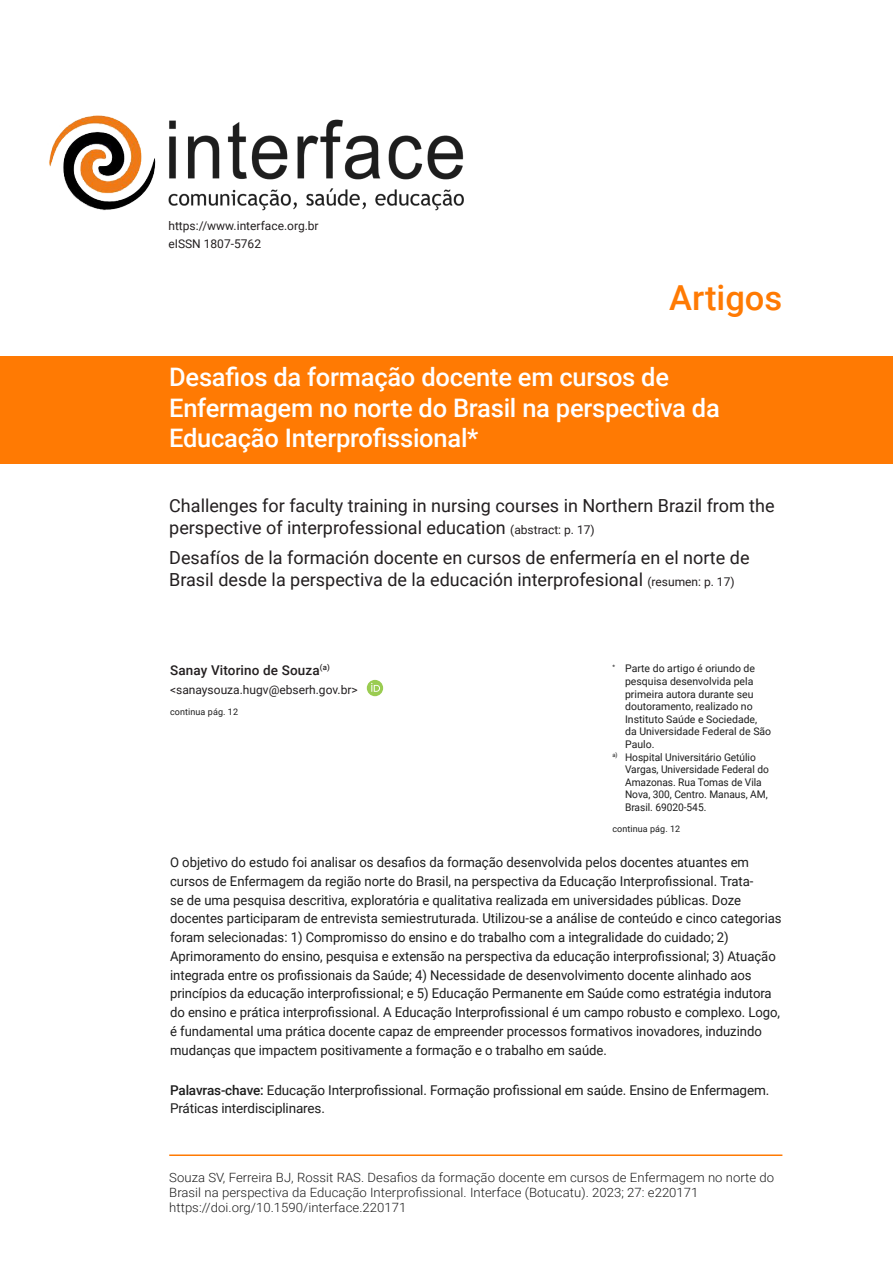
<style>
.page{position:relative;width:893px;height:1263px;background:#fff}
.page>*{position:absolute;margin:0;border:0;box-sizing:border-box;transform-origin:0 0}
.t1{font:500 34.5px "Roboto";color:#ff7a03}
.t2{font:500 25.5px/30.6px "Roboto";letter-spacing:-.01em;color:#fff}
.t3{font:18px/21.6px "Roboto";color:#231f20}
.t4{font:13.5px/18.8px "Roboto";letter-spacing:-.005em;color:#1d1d1d}
.t5{font:500 13.5px "Roboto";letter-spacing:.01em;color:#231f20}
.t6{font:300 12.75px/15.3px "Roboto";letter-spacing:.005em;color:#1d1d1d}
.t7{font:12px/18px "Roboto";color:#231f20}
.t8{font:10.5px "Roboto";color:#1d1d1d}
.t9{font:9px "Roboto";letter-spacing:.01em;color:#1d1d1d}
.s1{font-size:12px}
.s2{font-weight:500}
</style>
<div class="page">
<div style="left:0;top:356px;width:893px;height:108px;background:#ff7a03"></div>
<img style="left:168px;top:119px;width:296px;height:91px">
<img style="left:49px;top:116px;width:107px;height:94px">
<hr style="left:169px;top:1154px;width:613px;height:2px;background:#ff7a03">
<div style="left:367px;top:680px;width:16px;height:16px;background:#9acc51;border-radius:50%"></div>
<svg style="left:371px;top:683px;width:9px;height:9px"></svg>
<p class="t7" style="left:168px;top:216px;width:152px">https://www.interface.org.br eISSN 1807-5762</p>
<h1 class="t1" style="left:669px;top:273px;width:115px">Artigos</h1>
<h2 class="t2" style="left:169px;top:361px;width:552px">Desafios da formação docente em cursos de<br>Enfermagem no norte do Brasil na perspectiva da<br>Educação Interprofissional*</h2>
<h3 class="t3" style="left:169px;top:494px;width:607px">Challenges for faculty training in nursing courses in Northern Brazil from the perspective of interprofessional education <span class="s1">(abstract: p. 17)</span></h3>
<h3 class="t3" style="left:169px;top:546px;width:582px">Desafíos de la formación docente en cursos de enfermería en el norte de<br>Brasil desde la perspectiva de la educación interprofesional <span class="s1">(resumen: p. 17)</span></h3>
<p class="t5" style="left:170px;top:660px;width:161px">Sanay Vitorino de Souza<sup>(a)</sup></p>
<p class="t7" style="left:170px;top:680px;width:189px">&lt;sanaysouza.hugv@ebserh.gov.br&gt;</p>
<p class="t9" style="left:170px;top:705px;width:70px">continua pág. 12</p>
<p class="t8" style="left:612px;top:661px;width:144px"><sup>*</sup> Parte do artigo é oriundo de</p>
<p class="t8" style="left:625px;top:674px;width:130px">pesquisa desenvolvida pela</p>
<p class="t8" style="left:625px;top:686px;width:130px">primeira autora durante seu</p>
<p class="t8" style="left:625px;top:699px;width:129px">doutoramento, realizado no</p>
<p class="t8" style="left:625px;top:712px;width:134px">Instituto Saúde e Sociedade,</p>
<p class="t8" style="left:625px;top:724px;width:148px">da Universidade Federal de São</p>
<p class="t8" style="left:625px;top:737px;width:31px">Paulo.</p>
<p class="t8" style="left:612px;top:749px;width:145px"><sup>a)</sup> Hospital Universitário Getúlio</p>
<p class="t8" style="left:625px;top:762px;width:145px">Vargas, Universidade Federal do</p>
<p class="t8" style="left:625px;top:775px;width:138px">Amazonas. Rua Tomas de Vila</p>
<p class="t8" style="left:625px;top:787px;width:144px">Nova, 300, Centro. Manaus, AM,</p>
<p class="t8" style="left:625px;top:800px;width:83px">Brasil. 69020-545.</p>
<p class="t9" style="left:612px;top:822px;width:70px">continua pág. 12</p>
<p class="t4" style="left:170px;top:852px;width:613px">O objetivo do estudo foi analisar os desafios da formação desenvolvida pelos docentes atuantes em cursos de Enfermagem da região norte do Brasil, na perspectiva da Educação Interprofissional. Trata-<br>se de uma pesquisa descritiva, exploratória e qualitativa realizada em universidades públicas. Doze docentes participaram de entrevista semiestruturada. Utilizou-se a análise de conteúdo e cinco categorias foram selecionadas: 1) Compromisso do ensino e do trabalho com a integralidade do cuidado; 2)<br>Aprimoramento do ensino, pesquisa e extensão na perspectiva da educação interprofissional; 3) Atuação integrada entre os profissionais da Saúde; 4) Necessidade de desenvolvimento docente alinhado aos princípios da educação interprofissional; e 5) Educação Permanente em Saúde como estratégia indutora do ensino e prática interprofissional. A Educação Interprofissional é um campo robusto e complexo. Logo, é fundamental uma prática docente capaz de empreender processos formativos inovadores, induzindo mudanças que impactem positivamente a formação e o trabalho em saúde.</p>
<p class="t4" style="left:170px;top:1080px;width:601px"><span class="s2">Palavras-chave:</span> Educação Interprofissional. Formação profissional em saúde. Ensino de Enfermagem.<br>Práticas interdisciplinares.</p>
<p class="t6" style="left:169px;top:1169px;width:607px">Souza SV, Ferreira BJ, Rossit RAS. Desafios da formação docente em cursos de Enfermagem no norte do<br>Brasil na perspectiva da Educação Interprofissional. Interface (Botucatu). 2023; 27: e220171 https://doi.org/10.1590/interface.220171</p>
</div>
